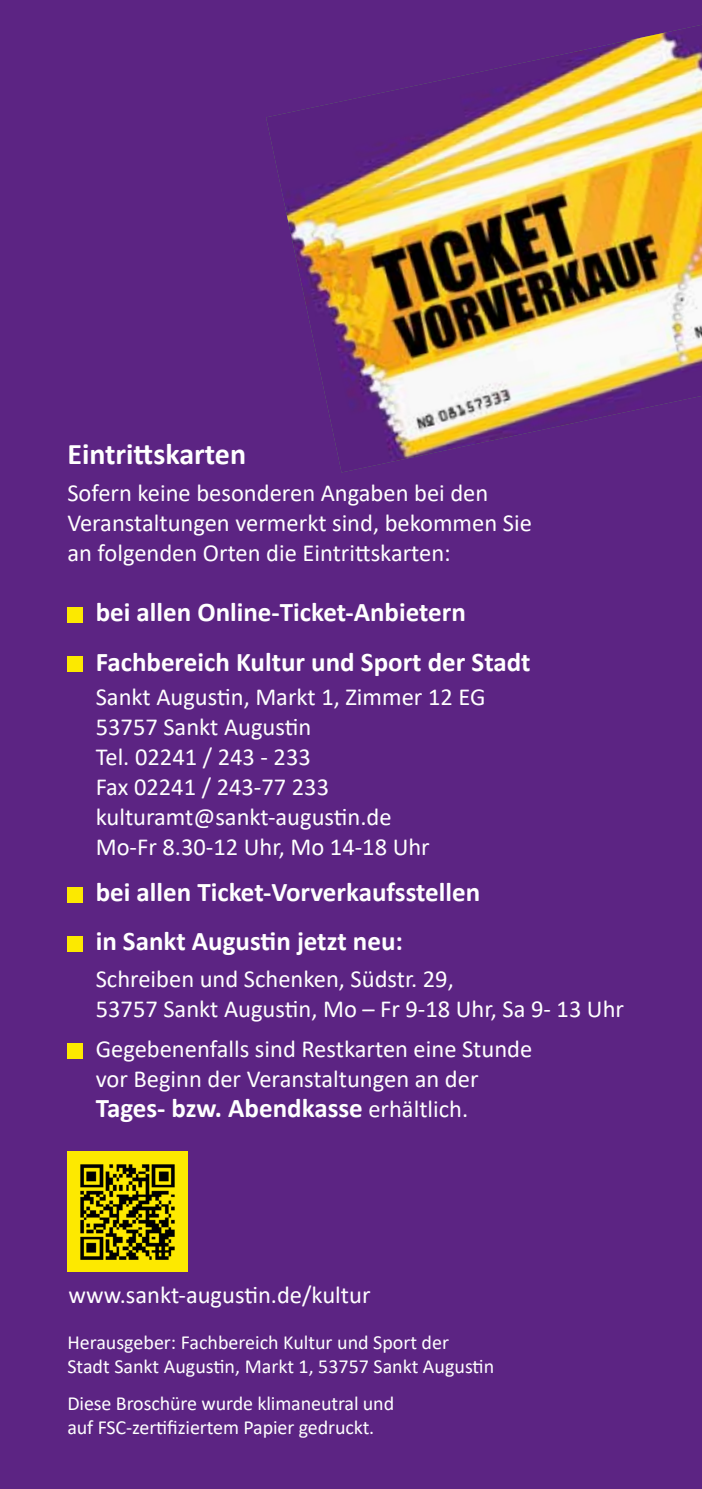
<style>
.page{position:relative;width:702px;height:1489px;background:#fff}
.page>*{position:absolute;margin:0;border:0;box-sizing:border-box;transform-origin:0 0}
.t1{font:700 30px "Calibri";color:#fff}
.t2{font:700 27px/49.8px "Calibri";color:#fff}
.t3{font:24.5px/30px "Calibri";color:#fff}
.t4{font:20px/24px "Calibri";letter-spacing:-.005em;color:#fff}
.s1{font-weight:400;font-size:24.5px}
</style>
<div class="page">
<div style="left:0;top:0;width:702px;height:1488px;background:#5c2483"></div>
<img style="left:266px;top:25px;width:436px;height:447px">
<div style="left:67px;top:607px;width:16px;height:16px;background:#fce900"></div>
<div style="left:67px;top:655px;width:16px;height:16px;background:#fce900"></div>
<div style="left:67px;top:886px;width:16px;height:16px;background:#fce900"></div>
<div style="left:67px;top:936px;width:16px;height:15px;background:#fce900"></div>
<div style="left:67px;top:1042px;width:16px;height:16px;background:#fce900"></div>
<img style="left:67px;top:1151px;width:120px;height:120px">
<p class="t1" style="left:67px;top:432px;width:180px">Eintrittskarten</p>
<p class="t3" style="left:67px;top:477px;width:466px">Sofern keine besonderen Angaben bei den<br>Veranstaltungen vermerkt sind, bekommen Sie an folgenden Orten die Eintrittskarten:</p>
<p class="t2" style="left:96px;top:587px;width:436px">bei allen Online-Ticket-Anbietern<br>Fachbereich Kultur und Sport der Stadt</p>
<p class="t3" style="left:96px;top:681px;width:391px">Sankt Augustin, Markt 1, Zimmer 12 EG<br>53757 Sankt Augustin<br>Tel. 02241 / 243 - 233<br>Fax 02241 / 243-77 233 kulturamt@sankt-augustin.de<br>Mo-Fr 8.30-12 Uhr, Mo 14-18 Uhr</p>
<p class="t2" style="left:96px;top:866px;width:386px">bei allen Ticket-Vorverkaufsstellen in Sankt Augustin jetzt neu:</p>
<p class="t3" style="left:96px;top:962px;width:530px">Schreiben und Schenken, Südstr. 29,<br>53757 Sankt Augustin, Mo – Fr 9-18 Uhr, Sa 9- 13 Uhr</p>
<p class="t3" style="left:96px;top:1032px;width:438px">Gegebenenfalls sind Restkarten eine Stunde vor Beginn der Veranstaltungen an der</p>
<p class="t2" style="left:96px;top:1082px;width:374px">Tages- bzw. Abendkasse <span class="s1">erhältlich.</span></p>
<p class="t3" style="left:68px;top:1279px;width:303px">www.sankt-augustin.de/kultur</p>
<p class="t4" style="left:67px;top:1329px;width:428px">Herausgeber: Fachbereich Kultur und Sport der<br>Stadt Sankt Augustin, Markt 1, 53757 Sankt Augustin</p>
<p class="t4" style="left:67px;top:1390px;width:328px">Diese Broschüre wurde klimaneutral und auf FSC-zertifiziertem Papier gedruckt.</p>
<p class="t4" style="left:67px;top:1336px;width:428px">Stadt Sankt Augustin, Markt 1, 53757 Sankt Augustin</p>
<p class="t4" style="left:67px;top:1396px;width:308px">auf FSC-zertifiziertem Papier gedruckt.</p>
</div>
